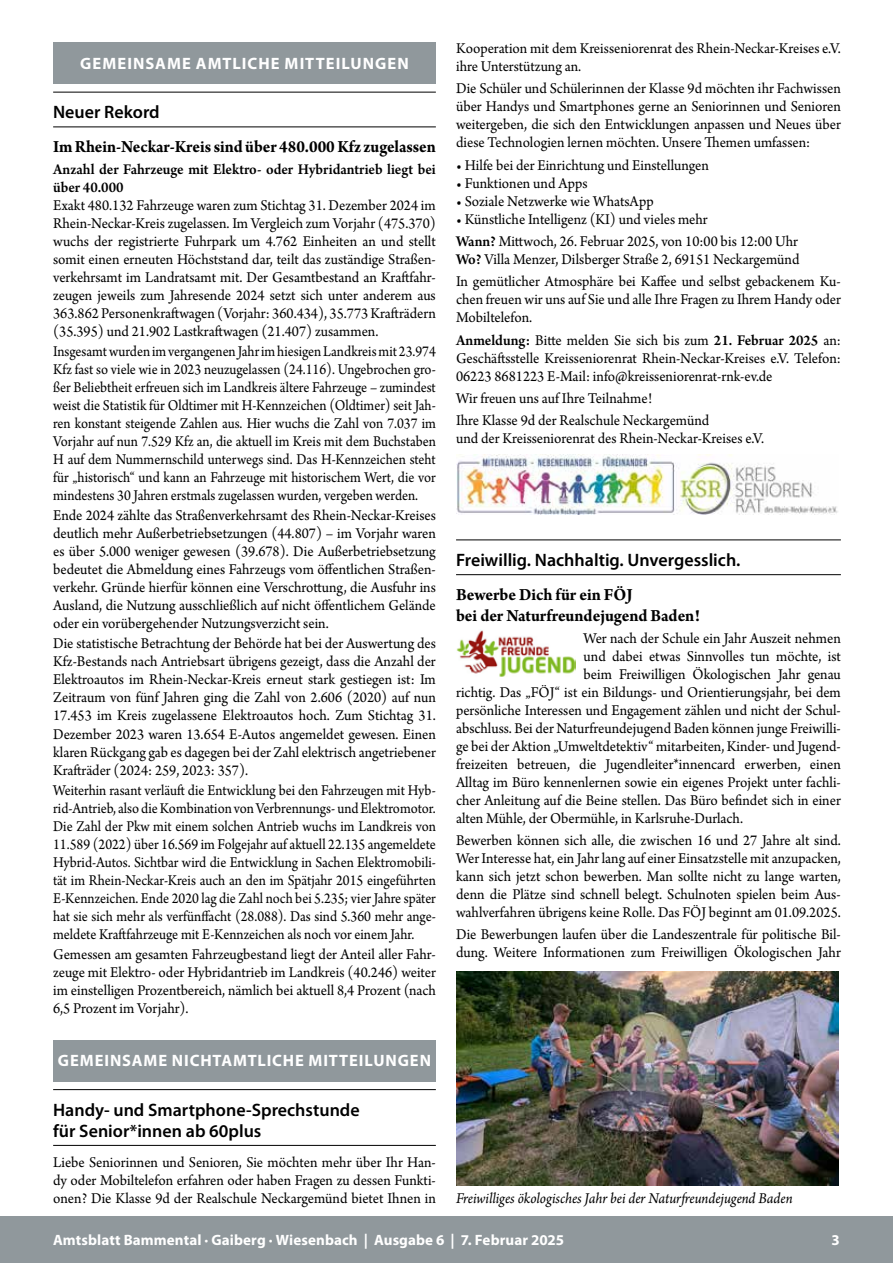
<style>
.page{position:relative;width:893px;height:1263px;background:#fff}
.page>*{position:absolute;margin:0;border:0;box-sizing:border-box;transform-origin:0 0}
.t1{font:600 18px/21px "Myriad Pro";color:#000}
.t2{font:700 18px/21px "Arno Pro";color:#000;scale:.95 1}
.t3{font:700 18px "Arno Pro";color:#000;scale:.94 1}
.t4{font:700 16.5px "Myriad Pro";letter-spacing:.055em;color:#fff}
.t5{font:15.75px/18px "Arno Pro";color:#000;text-align:justify;scale:.95 1}
.t6{font:15.75px/18px "Arno Pro";color:#000;text-align:justify;scale:.91 1}
.t7{font:600 15.75px/18px "Arno Pro";color:#000;scale:.95 1}
.t8{font:italic 15.75px "Arno Pro";color:#000;scale:.95 1}
.t9{font:700 15px "Myriad Pro";letter-spacing:.005em;color:#fff}
.s1{font-weight:600}
</style>
<div class="page">
<div style="left:0;top:1216px;width:893px;height:47px;background:#90989c"></div>
<hr style="left:456px;top:539px;width:385px;height:1px;background:#000">
<hr style="left:456px;top:574px;width:385px;height:1px;background:#000">
<img style="left:456px;top:454px;width:382px;height:60px">
<img style="left:456px;top:629px;width:119px;height:48px">
<hr style="left:53px;top:92px;width:383px;height:1px;background:#000">
<hr style="left:53px;top:127px;width:383px;height:1px;background:#000">
<hr style="left:53px;top:1089px;width:383px;height:1px;background:#000">
<hr style="left:53px;top:1145px;width:383px;height:1px;background:#000">
<div style="left:53px;top:43px;width:383px;height:41px;background:#90989c"></div>
<div style="left:53px;top:1040px;width:383px;height:42px;background:#90989c"></div>
<img style="left:456px;top:972px;width:383px;height:213px">
<p class="t4" style="left:80px;top:53px;width:330px">GEMEINSAME AMTLICHE MITTEILUNGEN</p>
<p class="t1" style="left:53px;top:101px;width:108px">Neuer Rekord</p>
<p class="t3" style="left:53px;top:136px;width:409px">Im Rhein-Neckar-Kreis sind über 480.000 Kfz zugelassen</p>
<p class="t7" style="left:53px;top:161px;width:404px">Anzahl der Fahrzeuge mit Elektro- oder Hybridantrieb liegt bei über 40.000</p>
<p class="t5" style="left:53px;top:197px;width:404px">Exakt 480.132 Fahrzeuge waren zum Stichtag 31. Dezember 2024 im Rhein-Neckar-Kreis zugelassen. Im Vergleich zum Vorjahr (475.370) wuchs der registrierte Fuhrpark um 4.762 Einheiten an und stellt somit einen erneuten Höchststand dar, teilt das zuständige Straßen&shy;verkehrsamt im Landratsamt mit. Der Gesamtbestand an Kraftfahr&shy;zeugen jeweils zum Jahresende 2024 setzt sich unter anderem aus 363.862 Personenkraftwagen (Vorjahr: 360.434), 35.773 Krafträdern (35.395) und 21.902 Lastkraftwagen (21.407) zusammen.</p>
<p class="t6" style="left:53px;top:343px;width:422px">Insgesamt wurden im vergangenen Jahr im hiesigen Landkreis mit 23.974<br>Kfz fast so viele wie in 2023 neuzugelassen (24.116). Ungebrochen gro&shy;ßer Beliebtheit erfreuen sich im Landkreis ältere Fahrzeuge – zumindest weist die Statistik für Oldtimer mit H-Kennzeichen (Oldtimer) seit Jah&shy;ren konstant steigende Zahlen aus. Hier wuchs die Zahl von 7.037 im Vorjahr auf nun 7.529 Kfz an, die aktuell im Kreis mit dem Buchstaben H auf dem Nummernschild unterwegs sind. Das H-Kennzeichen steht für „historisch“ und kann an Fahrzeuge mit historischem Wert, die vor mindestens 30 Jahren erstmals zugelassen wurden, vergeben werden.</p>
<p class="t5" style="left:53px;top:507px;width:404px">Ende 2024 zählte das Straßenverkehrsamt des Rhein-Neckar-Kreises deutlich mehr Außerbetriebsetzungen (44.807) – im Vorjahr waren es über 5.000 weniger gewesen (39.678). Die Außerbetriebsetzung bedeutet die Abmeldung eines Fahrzeugs vom öffentlichen Straßen&shy;verkehr. Gründe hierfür können eine Verschrottung, die Ausfuhr ins Ausland, die Nutzung ausschließlich auf nicht öffentlichem Gelände oder ein vorübergehender Nutzungsverzicht sein.</p>
<p class="t5" style="left:53px;top:635px;width:404px">Die statistische Betrachtung der Behörde hat bei der Auswertung des Kfz-Bestands nach Antriebsart übrigens gezeigt, dass die Anzahl der Elektroautos im Rhein-Neckar-Kreis erneut stark gestiegen ist: Im Zeitraum von fünf Jahren ging die Zahl von 2.606 (2020) auf nun 17.453 im Kreis zugelassene Elektroautos hoch. Zum Stichtag 31.<br>Dezember 2023 waren 13.654 E-Autos angemeldet gewesen. Einen klaren Rückgang gab es dagegen bei der Zahl elektrisch angetriebener Krafträder (2024: 259, 2023: 357).</p>
<p class="t6" style="left:53px;top:782px;width:422px">Weiterhin rasant verläuft die Entwicklung bei den Fahrzeugen mit Hyb&shy;rid-Antrieb, also die Kombination von Verbrennungs- und Elektromotor.<br>Die Zahl der Pkw mit einem solchen Antrieb wuchs im Landkreis von 11.589 (2022) über 16.569 im Folgejahr auf aktuell 22.135 angemeldete Hybrid-Autos. Sichtbar wird die Entwicklung in Sachen Elektromobili&shy;tät im Rhein-Neckar-Kreis auch an den im Spätjahr 2015 eingeführten E-Kennzeichen. Ende 2020 lag die Zahl noch bei 5.235; vier Jahre später hat sie sich mehr als verfünffacht (28.088). Das sind 5.360 mehr ange&shy;meldete Kraftfahrzeuge mit E-Kennzeichen als noch vor einem Jahr.</p>
<p class="t5" style="left:53px;top:946px;width:404px">Gemessen am gesamten Fahrzeugbestand liegt der Anteil aller Fahr&shy;zeuge mit Elektro- oder Hybridantrieb im Landkreis (40.246) weiter im einstelligen Prozentbereich, nämlich bei aktuell 8,4 Prozent (nach 6,5 Prozent im Vorjahr).</p>
<p class="t4" style="left:58px;top:1050px;width:375px">GEMEINSAME NICHTAMTLICHE MITTEILUNGEN</p>
<p class="t1" style="left:53px;top:1098px;width:308px">Handy- und Smartphone-Sprechstunde für Senior*innen ab 60plus</p>
<p class="t5" style="left:53px;top:1154px;width:404px">Liebe Seniorinnen und Senioren, Sie möchten mehr über Ihr Han&shy;dy oder Mobiltelefon erfahren oder haben Fragen zu dessen Funkti&shy;onen? Die Klasse 9d der Realschule Neckargemünd bietet Ihnen in</p>
<p class="t5" style="left:456px;top:40px;width:407px">Kooperation mit dem Kreisseniorenrat des Rhein-Neckar-Kreises e.V. ihre Unterstützung an.</p>
<p class="t5" style="left:456px;top:81px;width:407px">Die Schüler und Schülerinnen der Klasse 9d möchten ihr Fachwissen über Handys und Smartphones gerne an Seniorinnen und Senioren weitergeben, die sich den Entwicklungen anpassen und Neues über diese Technologien lernen möchten. Unsere Themen umfassen:</p>
<p class="t5" style="left:456px;top:157px;width:268px">• Hilfe bei der Einrichtung und Einstellungen</p>
<p class="t5" style="left:456px;top:175px;width:140px">• Funktionen und Apps</p>
<p class="t5" style="left:456px;top:193px;width:210px">• Soziale Netzwerke wie WhatsApp</p>
<p class="t5" style="left:456px;top:209px;width:361px;line-height:22.2px">• Künstliche Intelligenz (KI) und vieles mehr<br><span class="s1">Wann?</span> Mittwoch, 26. Februar 2025, von 10:00 bis 12:00 Uhr</p>
<p class="t5" style="left:456px;top:249px;width:407px;line-height:22.2px"><span class="s1">Wo?</span> Villa Menzer, Dilsberger Straße 2, 69151 Neckargemünd<br>In gemütlicher Atmosphäre bei Kaffee und selbst gebackenem Ku-</p>
<p class="t5" style="left:456px;top:291px;width:407px">chen freuen wir uns auf Sie und alle Ihre Fragen zu Ihrem Handy oder<br>Mobiltelefon.</p>
<p class="t5" style="left:456px;top:332px;width:407px"><span class="s1">Anmeldung:</span> Bitte melden Sie sich bis zum <span class="s1">21. Februar 2025</span> an:<br>Geschäftsstelle Kreisseniorenrat Rhein-Neckar-Kreises e.V. Telefon:<br>06223 8681223 E-Mail: info@kreisseniorenrat-rnk-ev.de</p>
<p class="t5" style="left:456px;top:388px;width:268px;line-height:22.2px">Wir freuen uns auf Ihre Teilnahme!<br>Ihre Klasse 9d der Realschule Neckargemünd</p>
<p class="t5" style="left:456px;top:430px;width:326px">und der Kreisseniorenrat des Rhein-Neckar-Kreises e.V.</p>
<p class="t1" style="left:456px;top:549px;width:286px">Freiwillig. Nachhaltig. Unvergesslich.</p>
<p class="t2" style="left:456px;top:584px;width:258px">Bewerbe Dich für ein FÖJ<br>bei der Naturfreundejugend Baden!</p>
<p class="t5" style="left:584px;top:630px;width:272px">Wer nach der Schule ein Jahr Auszeit nehmen</p>
<p class="t5" style="left:584px;top:648px;width:272px">und dabei etwas Sinnvolles tun möchte, ist</p>
<p class="t5" style="left:584px;top:666px;width:272px">beim Freiwilligen Ökologischen Jahr genau</p>
<p class="t5" style="left:456px;top:684px;width:407px">richtig. Das „FÖJ“ ist ein Bildungs- und Orientierungsjahr, bei dem</p>
<p class="t5" style="left:456px;top:702px;width:407px">persönliche Interessen und Engagement zählen und nicht der Schul-</p>
<p class="t5" style="left:456px;top:720px;width:407px">abschluss. Bei der Naturfreundejugend Baden können junge Freiwilli-</p>
<p class="t5" style="left:456px;top:738px;width:407px">ge bei der Aktion „Umweltdetektiv“ mitarbeiten, Kinder- und Jugend-</p>
<p class="t5" style="left:456px;top:756px;width:407px">freizeiten betreuen, die Jugendleiter*innencard erwerben, einen</p>
<p class="t5" style="left:456px;top:774px;width:407px">Alltag im Büro kennenlernen sowie ein eigenes Projekt unter fachli-</p>
<p class="t5" style="left:456px;top:792px;width:406px">cher Anleitung auf die Beine stellen. Das Büro befindet sich in einer</p>
<p class="t5" style="left:456px;top:810px;width:304px">alten Mühle, der Obermühle, in Karlsruhe-Durlach.</p>
<p class="t5" style="left:456px;top:832px;width:407px">Bewerben können sich alle, die zwischen 16 und 27 Jahre alt sind.<br>Wer Interesse hat, ein Jahr lang auf einer Einsatzstelle mit anzupacken, kann sich jetzt schon bewerben. Man sollte nicht zu lange warten, denn die Plätze sind schnell belegt. Schulnoten spielen beim Aus&shy;wahlverfahren übrigens keine Rolle. Das FÖJ beginnt am 01.09.2025.</p>
<p class="t5" style="left:456px;top:926px;width:407px">Die Bewerbungen laufen über die Landeszentrale für politische Bil&shy;dung. Weitere Informationen zum Freiwilligen Ökologischen Jahr</p>
<p class="t8" style="left:456px;top:1190px;width:356px">Freiwilliges ökologisches Jahr bei der Naturfreundejugend Baden</p>
<p class="t9" style="left:53px;top:1230px;width:512px">Amtsblatt Bammental · Gaiberg · Wiesenbach | Ausgabe 6 | 7. Februar 2025</p>
<p class="t9" style="left:831px;top:1230px;width:10px">3</p>
</div>
